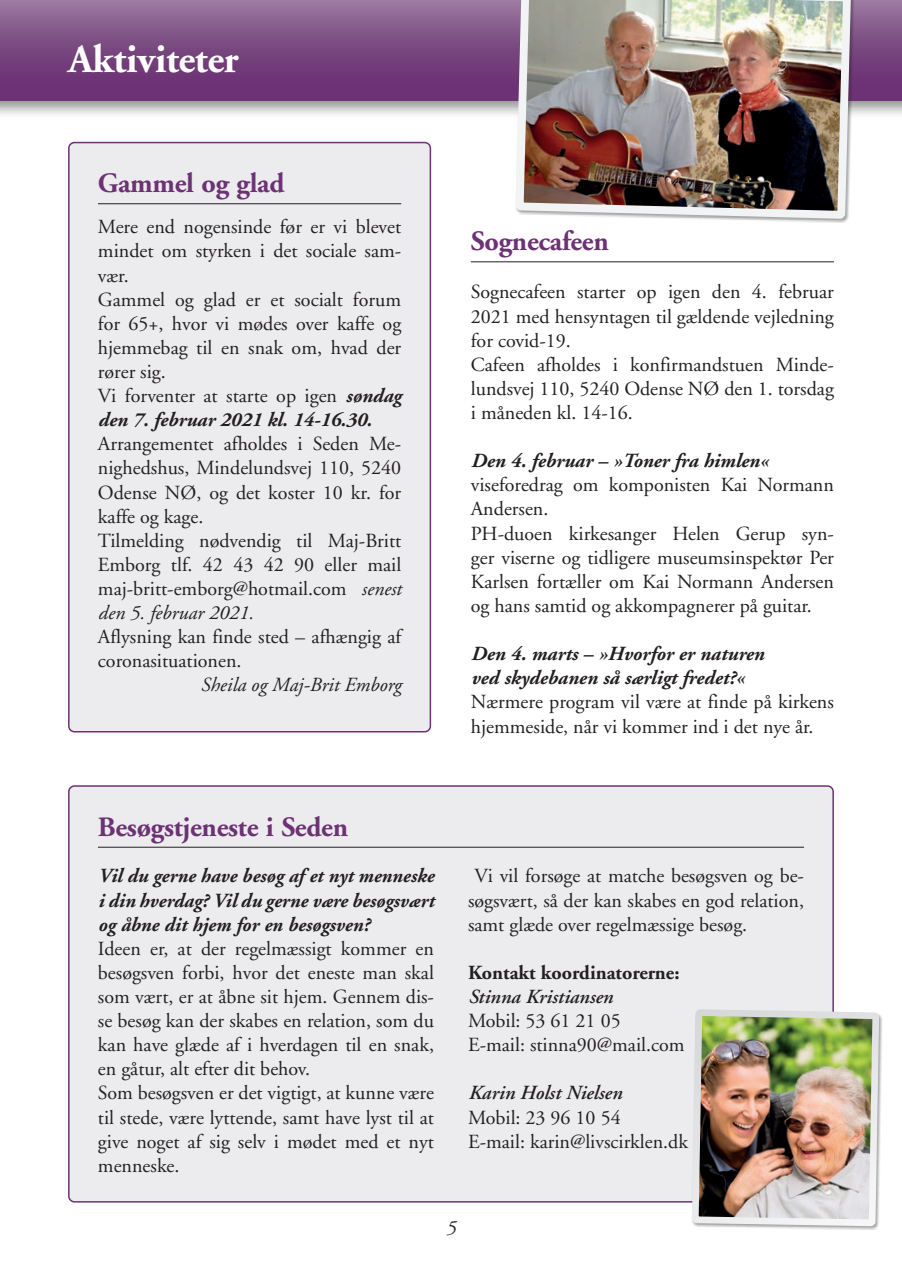
<style>
.page{position:relative;width:902px;height:1265px;background:#fff}
.page>*{position:absolute;margin:0;border:0;box-sizing:border-box;transform-origin:0 0}
.t1{font:700 40px "Adobe Garamond";letter-spacing:-.01em;color:#fff}
.t2{font:700 28px "Adobe Garamond";letter-spacing:-.01em;color:#6c3274}
.t3{font:20px/24px "Adobe Garamond";color:#231f20}
.t4{font:italic 700 20px/24px "Adobe Garamond";color:#231f20}
.t5{font:italic 600 20px "Adobe Garamond";color:#231f20}
.t6{font:italic 20px "Adobe Garamond";color:#231f20}
.t7{font:700 20px "Adobe Garamond";color:#231f20}
.s1{font-weight:700;font-style:italic}
.s2{font-style:italic}
</style>
<div class="page">
<div style="left:0;top:0;width:901px;height:119px;background:#231f20;opacity:.5"></div>
<div style="left:0;top:0;width:901px;height:101px;background:linear-gradient(to bottom,#95729a,#63256c)"></div>
<hr style="left:471px;top:261px;width:362px;height:1px;background:#231f20">
<div style="left:69px;top:142px;width:361px;height:589px;background:#ececee;border-radius:6px"></div>
<hr style="left:98px;top:203px;width:303px;height:1px;background:#231f20">
<div style="left:68px;top:142px;width:363px;height:590px;border:2px solid #6c3274;border-radius:6px"></div>
<div style="left:69px;top:786px;width:764px;height:415px;background:#ececee;border-radius:6px"></div>
<hr style="left:98px;top:846px;width:706px;height:1px;background:#231f20">
<img style="left:511px;top:0;width:343px;height:787px">
<svg style="left:688px;top:249px;width:194px;height:981px"></svg>
<h1 class="t1" style="left:68px;top:37px;width:172px">Aktiviteter</h1>
<h2 class="t2" style="left:98px;top:168px;width:188px">Gammel og glad</h2>
<p class="t3" style="left:98px;top:215px;width:305px">Mere end nogensinde før er vi blevet mindet om styrken i det sociale sam&shy;vær.<br>Gammel og glad er et socialt forum for 65+, hvor vi mødes over kaffe og hjemmebag til en snak om, hvad der rører sig.<br>Vi forventer at starte op igen <span class="s1">søndag den 7. februar 2021 kl. 14-16.30.</span></p>
<p class="t3" style="left:98px;top:432px;width:305px">Arrangementet afholdes i Seden Me&shy;nighedshus, Mindelundsvej 110, 5240<br>Odense NØ, og det koster 10 kr. for kaffe og kage.<br>Tilmelding nødvendig til Maj-Britt<br>Emborg tlf. 42 43 42 90 eller mail maj-britt-emborg@hotmail.com <span class="s2">senest den 5. februar 2021.</span></p>
<p class="t3" style="left:98px;top:625px;width:305px">Aflysning kan finde sted – afhængig af coronasituationen.</p>
<p class="t6" style="left:200px;top:674px;width:202px">Sheila og Maj-Brit Emborg</p>
<h2 class="t2" style="left:471px;top:226px;width:139px">Sognecafeen</h2>
<p class="t3" style="left:471px;top:280px;width:364px">Sognecafeen starter op igen den 4. februar 2021 med hensyntagen til gældende vejledning for covid-19.<br>Cafeen afholdes i konfirmandstuen Minde&shy;lundsvej 110, 5240 Odense NØ den 1. torsdag i måneden kl. 14-16.</p>
<p class="t4" style="left:471px;top:449px;width:299px">Den 4. februar – »Toner fra himlen«</p>
<p class="t3" style="left:471px;top:473px;width:364px">viseforedrag om komponisten Kai Normann Andersen.<br>PH-duoen kirkesanger Helen Gerup syn&shy;ger viserne og tidligere museumsinspektør Per Karlsen fortæller om Kai Normann Andersen og hans samtid og akkompagnerer på guitar.</p>
<p class="t4" style="left:471px;top:642px;width:295px">Den 4. marts – »Hvorfor er naturen ved skydebanen så særligt fredet?«</p>
<p class="t3" style="left:471px;top:690px;width:364px">Nærmere program vil være at finde på kirkens hjemmeside, når vi kommer ind i det nye år.</p>
<h2 class="t2" style="left:98px;top:811px;width:252px">Besøgstjeneste i Seden</h2>
<p class="t4" style="left:98px;top:864px;width:337px;text-align:justify">Vil du gerne have besøg af et nyt menneske i din hverdag? Vil du gerne være besøgsvært og åbne dit hjem for en besøgsven?</p>
<p class="t3" style="left:98px;top:936px;width:337px">Ideen er, at der regelmæssigt kommer en besøgsven forbi, hvor det eneste man skal som vært, er at åbne sit hjem. Gennem dis&shy;se besøg kan der skabes en relation, som du kan have glæde af i hverdagen til en snak, en gåtur, alt efter dit behov.<br>Som besøgsven er det vigtigt, at kunne være til stede, være lyttende, samt have lyst til at give noget af sig selv i mødet med et nyt menneske.</p>
<p class="t3" style="left:468px;top:864px;width:337px;text-align:justify;text-indent:6px">Vi vil forsøge at matche besøgsven og be&shy;søgsvært, så der kan skabes en god relation, samt glæde over regelmæssige besøg.</p>
<p class="t7" style="left:468px;top:961px;width:213px">Kontakt koordinatorerne:</p>
<p class="t5" style="left:468px;top:985px;width:146px">Stinna Kristiansen</p>
<p class="t3" style="left:468px;top:1009px;width:218px">Mobil: 53 61 21 05<br>E-mail: stinna90@mail.com</p>
<p class="t5" style="left:468px;top:1081px;width:155px">Karin Holst Nielsen</p>
<p class="t3" style="left:468px;top:1105px;width:221px">Mobil: 23 96 10 54<br>E-mail: karin@livscirklen.dk</p>
<p class="t6" style="left:446px;top:1216px;width:11px">5</p>
</div>
